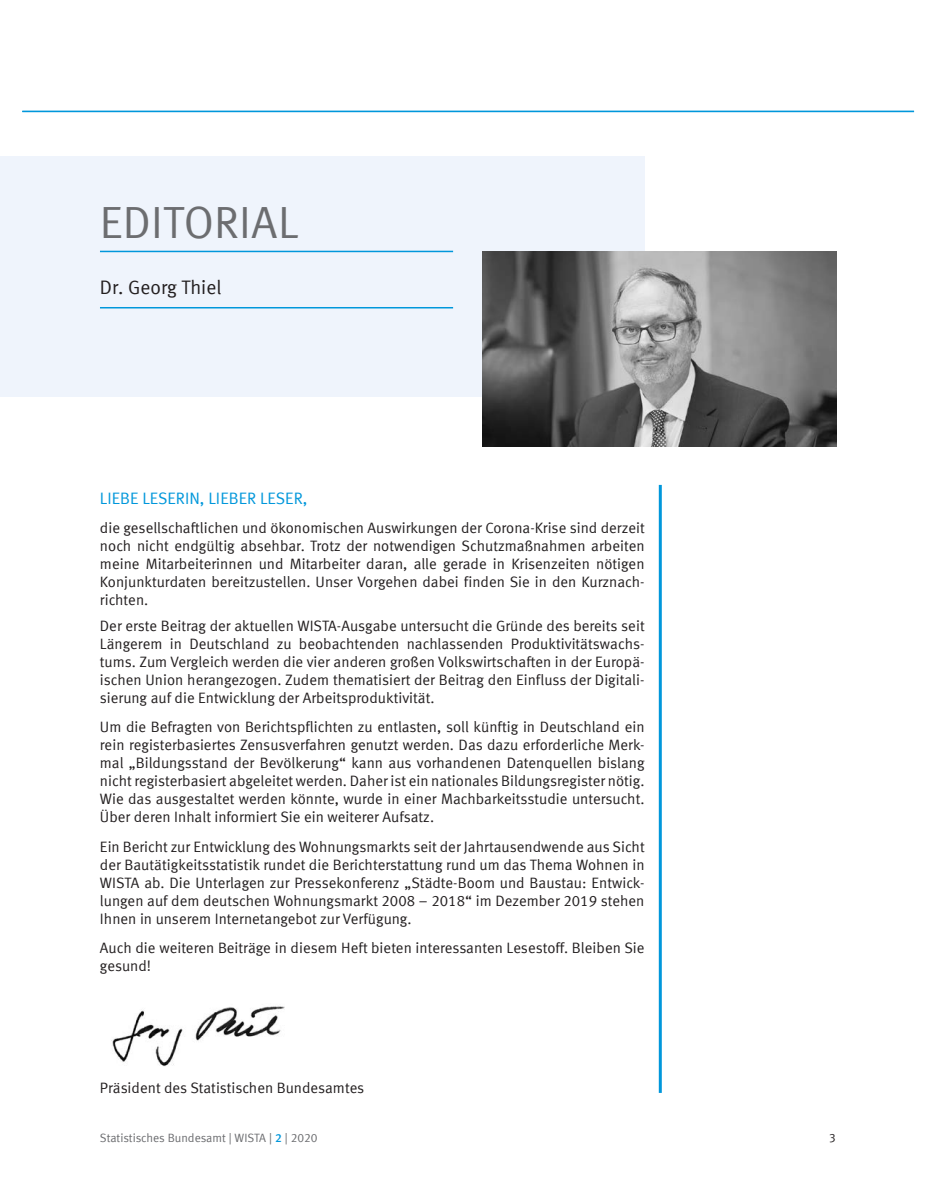
<style>
.page{position:relative;width:936px;height:1191px;background:#fff}
.page>*{position:absolute;margin:0;border:0;box-sizing:border-box;transform-origin:0 0}
.t1{font:45px "Meta Normal LF";letter-spacing:.005em;color:#6c6d70}
.t2{font:19.5px "Meta Normal LF";letter-spacing:.005em;color:#231f20}
.t3{font:16.5px "Meta Normal LF";letter-spacing:.005em;color:#0097db}
.t4{font:15px/18px "Meta Normal LF";letter-spacing:.005em;color:#231f20;text-align:justify}
.t5{font:12px "Meta Normal LF";color:#6c6d70}
.t6{font:12px "Meta Normal LF";color:#231f20}
.s1{font-family:"Meta Medium LF";color:#0097db}
</style>
<div class="page">
<div style="left:0;top:156px;width:644px;height:240px;background:#eff4fc"></div>
<hr style="left:100px;top:251px;width:353px;height:1px;background:#0097db">
<hr style="left:100px;top:307px;width:353px;height:1px;background:#0097db">
<hr style="left:658px;top:485px;width:3px;height:608px;background:#0097db">
<img style="left:483px;top:251px;width:353px;height:195px">
<img style="left:111px;top:1006px;width:174px;height:60px">
<hr style="left:22px;top:111px;width:891px;height:1px;background:#0097db">
<h1 class="t1" style="left:100px;top:196px;width:200px">EDITORIAL</h1>
<h2 class="t2" style="left:100px;top:276px;width:123px">Dr. Georg Thiel</h2>
<p class="t3" style="left:100px;top:488px;width:209px">LIEBE LESERIN, LIEBER LESER,</p>
<p class="t4" style="left:100px;top:519px;width:546px">die gesellschaftlichen und ökonomischen Auswirkungen der Corona-Krise sind derzeit noch nicht endgültig absehbar. Trotz der notwendigen Schutzmaßnahmen arbeiten meine Mitarbeiterinnen und Mitarbeiter daran, alle gerade in Krisenzeiten nötigen Konjunkturdaten bereitzustellen. Unser Vorgehen dabei finden Sie in den Kurznach&shy;richten.</p>
<p class="t4" style="left:100px;top:616px;width:546px">Der erste Beitrag der aktuellen WISTA-Ausgabe untersucht die Gründe des bereits seit Längerem in Deutschland zu beobachtenden nachlassenden Produktivitätswachs&shy;tums. Zum Vergleich werden die vier anderen großen Volkswirtschaften in der Europä&shy;ischen Union herangezogen. Zudem thematisiert der Beitrag den Einfluss der Digitali&shy;sierung auf die Entwicklung der Arbeitsproduktivität.</p>
<p class="t4" style="left:100px;top:717px;width:546px">Um die Befragten von Berichtspflichten zu entlasten, soll künftig in Deutschland ein rein registerbasiertes Zensusverfahren genutzt werden. Das dazu erforderliche Merk&shy;mal „Bildungsstand der Bevölkerung“ kann aus vorhandenen Datenquellen bislang nicht registerbasiert abgeleitet werden. Daher ist ein nationales Bildungsregister nötig.<br>Wie das ausgestaltet werden könnte, wurde in einer Machbarkeitsstudie untersucht.<br>Über deren Inhalt informiert Sie ein weiterer Aufsatz.</p>
<p class="t4" style="left:100px;top:837px;width:546px">Ein Bericht zur Entwicklung des Wohnungsmarkts seit der Jahrtausendwende aus Sicht der Bautätigkeitsstatistik rundet die Berichterstattung rund um das Thema Wohnen in WISTA ab. Die Unterlagen zur Pressekonferenz „Städte-Boom und Baustau: Entwick&shy;lungen auf dem deutschen Wohnungsmarkt 2008 – 2018“ im Dezember 2019 stehen Ihnen in unserem Internetangebot zur Verfügung.</p>
<p class="t4" style="left:100px;top:938px;width:546px">Auch die weiteren Beiträge in diesem Heft bieten interessanten Lesestoff. Bleiben Sie gesund!</p>
<p class="t4" style="left:100px;top:1078px;width:266px">Präsident des Statistischen Bundesamtes</p>
<p class="t5" style="left:100px;top:1130px;width:219px">Statistisches Bundesamt | WISTA | <span class="s1">2</span> | 2020</p>
<p class="t6" style="left:829px;top:1130px;width:8px">3</p>
</div>
